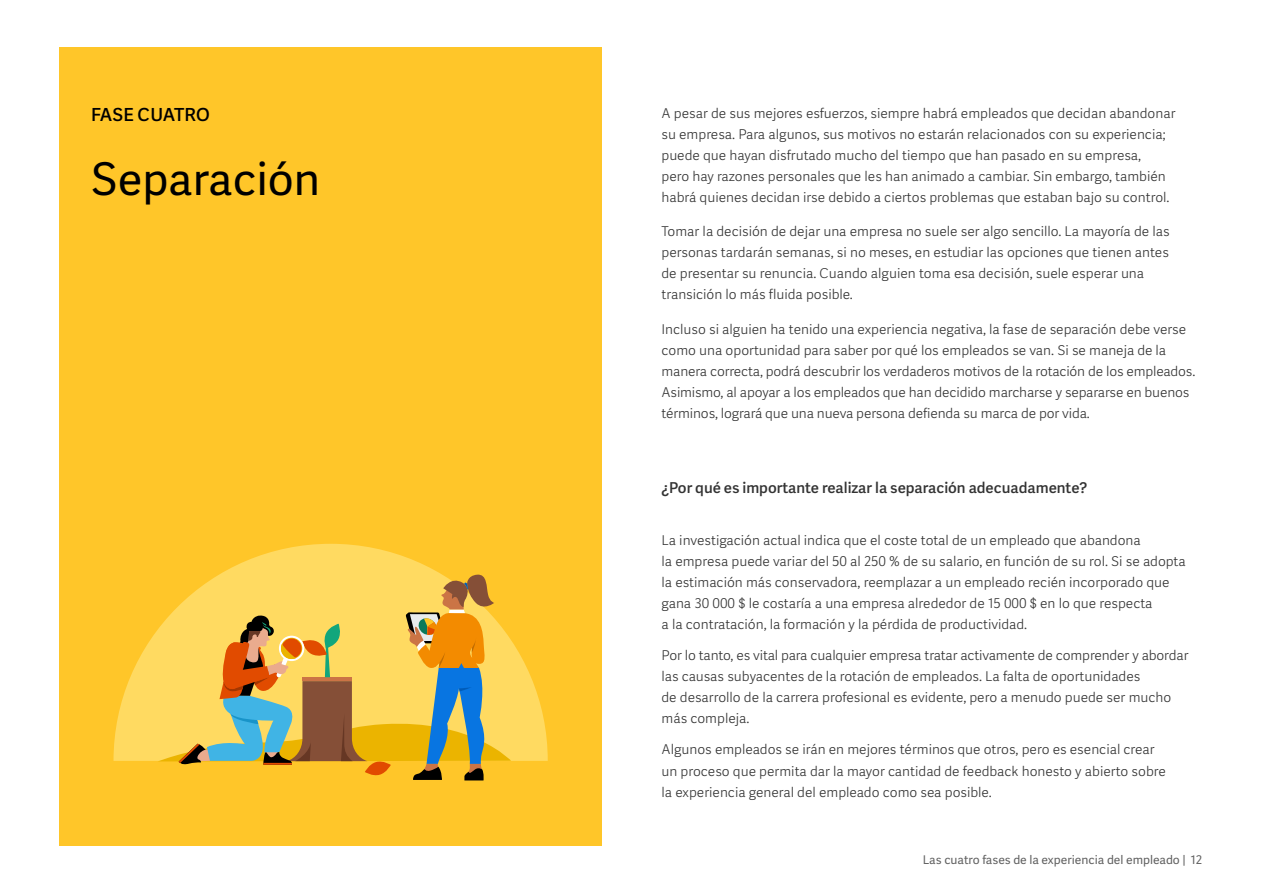
<style>
.page{position:relative;width:1263px;height:893px;background:#fff}
.page>*{position:absolute;margin:0;border:0;box-sizing:border-box;transform-origin:0 0}
.t1{font:45px "Workday Adelle Sans";color:#000}
.t2{font:500 18px "Workday Adelle Sans";color:#000}
.t3{font:500 15px "Workday Adelle Sans";color:#333}
.t4{font:300 13.5px/21px "Workday Adelle Sans";color:#333}
.t5{font:12px "Workday Adelle Sans";color:#616161}
</style>
<div class="page">
<div style="left:60px;top:47px;width:542px;height:798px;background:#ffc629"></div>
<svg style="left:114px;top:544px;width:434px;height:217px"></svg>
<svg style="left:158px;top:574px;width:353px;height:206px;background:#d6b655"></svg>
<h2 class="t2" style="left:91px;top:104px;width:120px">FASE CUATRO</h2>
<h1 class="t1" style="left:91px;top:153px;width:231px">Separación</h1>
<p class="t4" style="left:661px;top:103px;width:515px">A pesar de sus mejores esfuerzos, siempre habrá empleados que decidan abandonar su empresa. Para algunos, sus motivos no estarán relacionados con su experiencia; puede que hayan disfrutado mucho del tiempo que han pasado en su empresa,<br>pero hay razones personales que les han animado a cambiar. Sin embargo, también habrá quienes decidan irse debido a ciertos problemas que estaban bajo su control.</p>
<p class="t4" style="left:661px;top:221px;width:510px">Tomar la decisión de dejar una empresa no suele ser algo sencillo. La mayoría de las personas tardarán semanas, si no meses, en estudiar las opciones que tienen antes de presentar su renuncia. Cuando alguien toma esa decisión, suele esperar una transición lo más fluida posible.</p>
<p class="t4" style="left:661px;top:319px;width:535px">Incluso si alguien ha tenido una experiencia negativa, la fase de separación debe verse como una oportunidad para saber por qué los empleados se van. Si se maneja de la manera correcta, podrá descubrir los verdaderos motivos de la rotación de los empleados.<br>Asimismo, al apoyar a los empleados que han decidido marcharse y separarse en buenos términos, logrará que una nueva persona defienda su marca de por vida.</p>
<p class="t3" style="left:661px;top:479px;width:427px">¿Por qué es importante realizar la separación adecuadamente?</p>
<p class="t4" style="left:661px;top:531px;width:526px">La investigación actual indica que el coste total de un empleado que abandona<br>la empresa puede variar del 50 al 250 % de su salario, en función de su rol. Si se adopta la estimación más conservadora, reemplazar a un empleado recién incorporado que gana 30 000 $ le costaría a una empresa alrededor de 15 000 $ en lo que respecta<br>a la contratación, la formación y la pérdida de productividad.</p>
<p class="t4" style="left:661px;top:646px;width:528px">Por lo tanto, es vital para cualquier empresa tratar activamente de comprender y abordar las causas subyacentes de la rotación de empleados. La falta de oportunidades<br>de desarrollo de la carrera profesional es evidente, pero a menudo puede ser mucho más compleja.</p>
<p class="t4" style="left:661px;top:740px;width:506px">Algunos empleados se irán en mejores términos que otros, pero es esencial crear un proceso que permita dar la mayor cantidad de feedback honesto y abierto sobre la experiencia general del empleado como sea posible.</p>
<p class="t5" style="left:923px;top:853px;width:281px">Las cuatro fases de la experiencia del empleado | 12</p>
</div>
